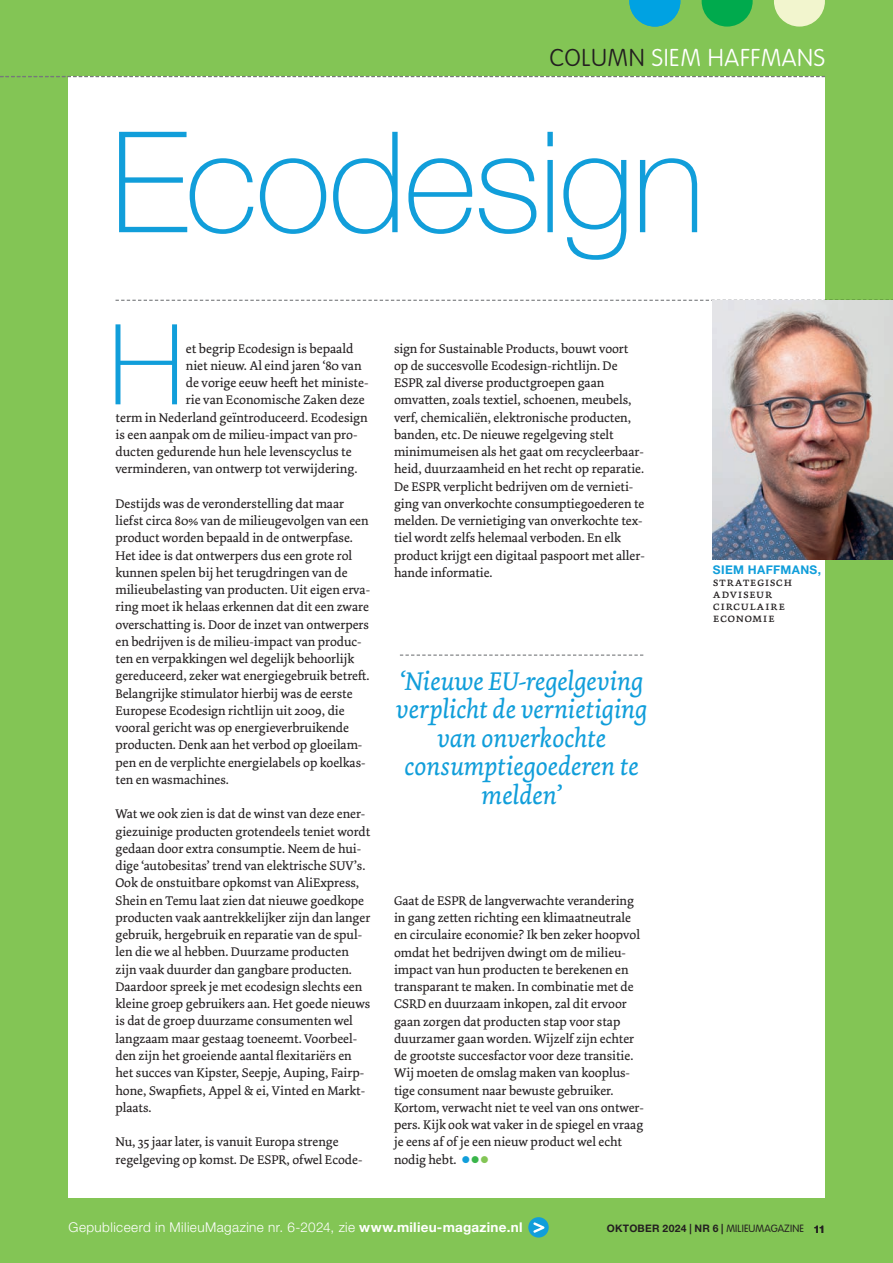
<style>
.page{position:relative;width:893px;height:1263px;background:#83c555}
.page>*{position:absolute;margin:0;border:0;box-sizing:border-box;transform-origin:0 0}
.t1{font:100 140.55px "Helvetica Neue LT Std";letter-spacing:-.02em;color:#119eda}
.t2{font:100 111.9px "Helvetica Neue LT Std";color:#119eda}
.t3{font:italic 27px/28.5px "Dolly Pro";letter-spacing:-.005em;color:#119eda;text-align:center}
.t4{font:100 24px "VAG Rounded Std";letter-spacing:.03em;color:#fff}
.t5{font:300 13.5px "Helvetica Neue LT Std";letter-spacing:.03em;color:#fff}
.t6{font:13.2px/17.2px "Dolly Pro";letter-spacing:-.005em;color:#231f20}
.t7{font:12.6px/12px "Dolly Pro Regular Small Caps";letter-spacing:.02em;color:#231f20}
.t8{font:700 12px "Helvetica Neue LT Std";letter-spacing:.035em;color:#119eda}
.t9{font:700 10.5px "Helvetica Neue LT Std";color:#231f20}
.t10{font:700 10.35px "Helvetica Neue LT Std";letter-spacing:.025em;color:#231f20}
.s1{color:#231f20}
.s2{color:#119eda}
.s3{color:#3ab54a}
.s4{color:#83c555}
.s5{font-weight:700}
.s6{font-family:"VAG Rounded Std";font-weight:300}
</style>
<div class="page">
<div style="left:68px;top:77px;width:757px;height:1121px;background:#fff"></div>
<svg style="left:0;top:76px;width:825px;height:1px"></svg>
<svg style="left:116px;top:300px;width:777px;height:1px"></svg>
<img style="left:713px;top:301px;width:180px;height:259px">
<svg style="left:774px;top:0;width:51px;height:27px"></svg>
<svg style="left:629px;top:0;width:51px;height:27px"></svg>
<svg style="left:702px;top:0;width:51px;height:27px"></svg>
<svg style="left:400px;top:654px;width:243px;height:2px"></svg>
<div style="left:528px;top:1217px;width:21px;height:20px;background:#119eda;border-radius:50%"></div>
<svg style="left:533px;top:1222px;width:11px;height:11px"></svg>
<h3 class="t4" style="left:550px;top:44px;width:277px"><span class="s1">COLUMN</span> SIEM HAFFMANS</h3>
<h1 class="t1" style="left:110px;top:102px;width:596px">Ecodesign</h1>
<h2 class="t2" style="left:108px;top:301px;width:77px">H</h2>
<p class="t6" style="left:186px;top:340px;width:169px">et begrip Ecodesign is bepaald</p>
<p class="t6" style="left:186px;top:357px;width:177px">niet nieuw. Al eind jaren ‘80 van</p>
<p class="t6" style="left:186px;top:374px;width:184px">de vorige eeuw heeft het ministe-</p>
<p class="t6" style="left:186px;top:391px;width:181px">rie van Economische Zaken deze</p>
<p class="t6" style="left:116px;top:409px;width:254px">term in Nederland geïntroduceerd. Ecodesign</p>
<p class="t6" style="left:116px;top:426px;width:244px">is een aanpak om de milieu-impact van pro-</p>
<p class="t6" style="left:116px;top:443px;width:238px">ducten gedurende hun hele levenscyclus te</p>
<p class="t6" style="left:116px;top:460px;width:243px">verminderen, van ontwerp tot verwijdering.</p>
<p class="t6" style="left:116px;top:495px;width:256px">Destijds was de veronderstelling dat maar liefst circa 80% van de milieugevolgen van een product worden bepaald in de ontwerpfase.<br>Het idee is dat ontwerpers dus een grote rol kunnen spelen bij het terugdringen van de milieubelasting van producten. Uit eigen erva&shy;ring moet ik helaas erkennen dat dit een zware overschatting is. Door de inzet van ontwerpers en bedrijven is de milieu-impact van produc&shy;ten en verpakkingen wel degelijk behoorlijk gereduceerd, zeker wat energiegebruik betreft.<br>Belangrijke stimulator hierbij was de eerste Europese Ecodesign richtlijn uit 2009, die vooral gericht was op energieverbruikende producten. Denk aan het verbod op gloeilam&shy;pen en de verplichte energielabels op koelkas&shy;ten en wasmachines.</p>
<p class="t6" style="left:116px;top:805px;width:256px">Wat we ook zien is dat de winst van deze ener&shy;giezuinige producten grotendeels teniet wordt gedaan door extra consumptie. Neem de hui&shy;dige ‘autobesitas’ trend van elektrische SUV’s.<br>Ook de onstuitbare opkomst van AliExpress, Shein en Temu laat zien dat nieuwe goedkope producten vaak aantrekkelijker zijn dan langer gebruik, hergebruik en reparatie van de spul&shy;len die we al hebben. Duurzame producten zijn vaak duurder dan gangbare producten.<br>Daardoor spreek je met ecodesign slechts een kleine groep gebruikers aan. Het goede nieuws is dat de groep duurzame consumenten wel langzaam maar gestaag toeneemt. Voorbeel&shy;den zijn het groeiende aantal flexitariërs en het succes van Kipster, Seepje, Auping, Fairp&shy;hone, Swapfiets, Appel &amp; ei, Vinted en Markt&shy;plaats.</p>
<p class="t6" style="left:116px;top:1133px;width:248px">Nu, 35 jaar later, is vanuit Europa strenge regelgeving op komst. De ESPR, ofwel Ecode-</p>
<p class="t6" style="left:394px;top:340px;width:252px">sign for Sustainable Products, bouwt voort op de succesvolle Ecodesign-richtlijn. De ESPR zal diverse productgroepen gaan omvatten, zoals textiel, schoenen, meubels, verf, chemicaliën, elektronische producten, banden, etc. De nieuwe regelgeving stelt minimumeisen als het gaat om recycleerbaar&shy;heid, duurzaamheid en het recht op reparatie.<br>De ESPR verplicht bedrijven om de vernieti&shy;ging van onverkochte consumptiegoederen te melden. De vernietiging van onverkochte tex&shy;tiel wordt zelfs helemaal verboden. En elk product krijgt een digitaal paspoort met aller&shy;hande informatie.</p>
<h3 class="t3" style="left:396px;top:666px;width:253px">‘Nieuwe EU-regelgeving verplicht de vernietiging van onverkochte consumptiegoederen te melden’</h3>
<p class="t6" style="left:394px;top:892px;width:251px">Gaat de ESPR de langverwachte verandering in gang zetten richting een klimaatneutrale en circulaire economie? Ik ben zeker hoopvol omdat het bedrijven dwingt om de milieu&shy;impact van hun producten te berekenen en transparant te maken. In combinatie met de CSRD en duurzaam inkopen, zal dit ervoor gaan zorgen dat producten stap voor stap duurzamer gaan worden. Wijzelf zijn echter de grootste succesfactor voor deze transitie.<br>Wij moeten de omslag maken van kooplus&shy;tige consument naar bewuste gebruiker.<br>Kortom, verwacht niet te veel van ons ontwer&shy;pers. Kijk ook wat vaker in de spiegel en vraag je eens af of je een nieuw product wel echt nodig hebt. <span class="s2">●</span><span class="s3">●</span><span class="s4">●</span></p>
<p class="t8" style="left:713px;top:563px;width:110px">SIEM HAFFMANS,</p>
<p class="t7" style="left:713px;top:576px;width:81px">strategisch adviseur circulaire economie</p>
<p class="t5" style="left:69px;top:1219px;width:455px">Gepubliceerd in MilieuMagazine nr. 6-2024, zie <span class="s5">www.milieu-magazine.nl</span></p>
<p class="t10" style="left:607px;top:1222px;width:199px">OKTOBER 2024 | NR 6 | <span class="s6">MILIEUMAGAZINE</span></p>
<p class="t9" style="left:814px;top:1222px;width:13px">11</p>
</div>
